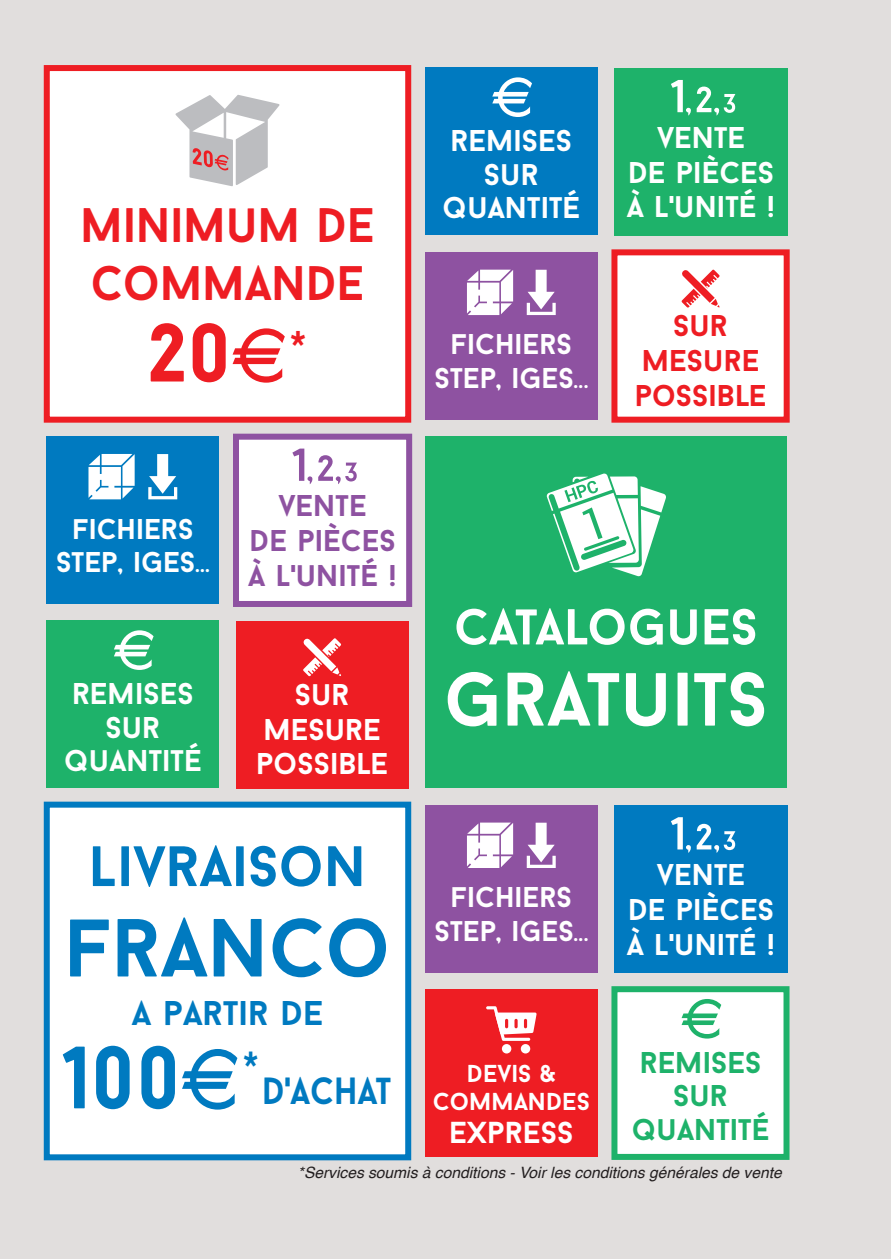
<style>
.page{position:relative;width:893px;height:1259px;background:#fff}
.page>*{position:absolute;margin:0;border:0;box-sizing:border-box;transform-origin:0 0}
.t1{font:700 82.2px "Baron Neue";color:#ee1d23;scale:.96 1}
.t2{font:700 81.9px "Baron Neue";color:#007ac0}
.t3{font:700 75.6px "Baron Neue";color:#fff}
.t4{font:700 56.7px "Baron Neue";color:#007ac0}
.t5{font:700 50.4px "Baron Neue";color:#fff}
.t6{font:700 48.3px/58.2px "Baron Neue";color:#ee1d23;scale:.96 1}
.t7{font:700 37.8px "Baron Neue";color:#007ac0;scale:.91 1}
.t8{font:700 34.2px "Baron Neue";color:#007ac0}
.t9{font:700 30.3px "Baron Neue";color:#fff}
.t10{font:700 30px/34.8px "Baron Neue";color:#fff;text-align:center}
.t11{font:700 30px/34.8px "Baron Neue";color:#8e52a1;text-align:center}
.t12{font:700 30px/33.6px "Baron Neue";color:#1eb26a;text-align:center}
.t13{font:700 30px/34.8px "Baron Neue";color:#ee1d23;text-align:center}
.t14{font:700 28.5px/33.6px "Baron Neue";color:#fff;text-align:center}
.t15{font:700 24.6px/27.9px "Baron Neue";color:#fff;text-align:center}
.t16{font:italic 15.6px "Helvetica";color:#231f20}
.s1{font-family:"Eurofont";font-weight:400;font-size:67.8px}
.s2{font-size:22.8px}
.s3{font-size:88.2px}
.s4{font-family:"Eurofont";font-weight:400;font-size:75.6px}
</style>
<div class="page">
<div style="left:0;top:0;width:891px;height:1259px;background:#e1dedd"></div>
<div style="left:425px;top:252px;width:172px;height:168px;background:#8e52a1"></div>
<div style="left:611px;top:249px;width:179px;height:174px;background:#fff;border:6px solid #ee1d23"></div>
<div style="left:44px;top:65px;width:367px;height:358px;background:#fff;border:6px solid #ee1d23"></div>
<svg style="left:175px;top:95px;width:104px;height:91px"></svg>
<div style="left:614px;top:68px;width:174px;height:167px;background:#1eb26a"></div>
<div style="left:425px;top:68px;width:172px;height:167px;background:#007ac0"></div>
<svg style="left:492px;top:77px;width:40px;height:40px"></svg>
<svg style="left:671px;top:80px;width:64px;height:36px"></svg>
<svg style="left:527px;top:270px;width:29px;height:45px"></svg>
<svg style="left:467px;top:270px;width:46px;height:45px;background:#e9deed"></svg>
<svg style="left:681px;top:269px;width:39px;height:39px"></svg>
<div style="left:47px;top:620px;width:172px;height:168px;background:#1eb26a"></div>
<svg style="left:114px;top:630px;width:40px;height:40px"></svg>
<div style="left:236px;top:621px;width:172px;height:167px;background:#ee1d23"></div>
<svg style="left:303px;top:638px;width:38px;height:38px"></svg>
<div style="left:233px;top:434px;width:179px;height:173px;background:#fff;border:6px solid #8e52a1"></div>
<svg style="left:292px;top:448px;width:65px;height:36px"></svg>
<div style="left:425px;top:437px;width:362px;height:351px;background:#1eb26a"></div>
<svg style="left:546px;top:473px;width:120px;height:103px"></svg>
<div style="left:47px;top:437px;width:172px;height:167px;background:#007ac0"></div>
<svg style="left:148px;top:454px;width:29px;height:45px"></svg>
<svg style="left:88px;top:454px;width:47px;height:45px;background:#cbe4f2"></svg>
<div style="left:614px;top:805px;width:174px;height:167px;background:#007ac0"></div>
<svg style="left:671px;top:817px;width:64px;height:36px"></svg>
<div style="left:611px;top:986px;width:178px;height:174px;background:#fff;border:6px solid #1eb26a"></div>
<svg style="left:681px;top:999px;width:40px;height:39px"></svg>
<div style="left:44px;top:801px;width:367px;height:359px;background:#fff;border:6px solid #007ac0"></div>
<div style="left:425px;top:805px;width:172px;height:167px;background:#8e52a1"></div>
<svg style="left:527px;top:822px;width:29px;height:46px"></svg>
<svg style="left:467px;top:822px;width:46px;height:46px;background:#e8dcec"></svg>
<div style="left:425px;top:989px;width:172px;height:168px;background:#ee1d23"></div>
<div style="left:502px;top:1044px;width:9px;height:9px;background:#fff;border-radius:50%"></div>
<div style="left:521px;top:1044px;width:9px;height:9px;background:#fff;border-radius:50%"></div>
<svg style="left:486px;top:1006px;width:51px;height:35px"></svg>
<h3 class="t6" style="left:81px;top:195px;width:308px">MINIMUM DE<br>COMMANDE</h3>
<h1 class="t1" style="left:148px;top:300px;width:166px">20<span class="s1">A</span><sup>*</sup></h1>
<p class="t14" style="left:56px;top:511px;width:155px">FICHIERS<br>STEP, IGES<span class="s2">...</span></p>
<p class="t11" style="left:249px;top:487px;width:149px">VENTE<br>DE PIÈCES<br>À L'UNITÉ !</p>
<p class="t10" style="left:64px;top:676px;width:139px;line-height:33.6px">REMISES<br>SUR<br>QUANTITÉ</p>
<p class="t10" style="left:256px;top:676px;width:133px">SUR<br>MESURE<br>POSSIBLE</p>
<p class="t10" style="left:442px;top:123px;width:139px;line-height:33.6px">REMISES<br>SUR<br>QUANTITÉ</p>
<p class="t14" style="left:435px;top:327px;width:155px">FICHIERS<br>STEP, IGES<span class="s2">...</span></p>
<p class="t10" style="left:627px;top:119px;width:149px">VENTE<br>DE PIÈCES<br>À L'UNITÉ !</p>
<p class="t13" style="left:635px;top:307px;width:133px">SUR<br>MESURE<br>POSSIBLE</p>
<h3 class="t5" style="left:454px;top:595px;width:305px">CATALOGUES</h3>
<h3 class="t3" style="left:444px;top:651px;width:326px">GRATUITS</h3>
<h3 class="t4" style="left:89px;top:830px;width:279px">LIVRAISON</h3>
<h2 class="t2" style="left:64px;top:895px;width:328px">FRANCO</h2>
<p class="t8" style="left:132px;top:991px;width:193px">A PARTIR DE</p>
<p class="t7" style="left:64px;top:1066px;width:361px"><span class="s3">100</span><span class="s4">A</span><sup>*</sup>D'ACHAT</p>
<p class="t10" style="left:627px;top:856px;width:149px">VENTE<br>DE PIÈCES<br>À L'UNITÉ !</p>
<p class="t14" style="left:435px;top:880px;width:155px">FICHIERS<br>STEP, IGES<span class="s2">...</span></p>
<p class="t12" style="left:632px;top:1044px;width:139px">REMISES<br>SUR<br>QUANTITÉ</p>
<p class="t15" style="left:433px;top:1059px;width:159px">DEVIS &amp;<br>COMMANDES</p>
<p class="t9" style="left:449px;top:1113px;width:126px">EXPRESS</p>
<p class="t16" style="left:298px;top:1160px;width:485px">*Services soumis à conditions - Voir les conditions générales de vente</p>
</div>
